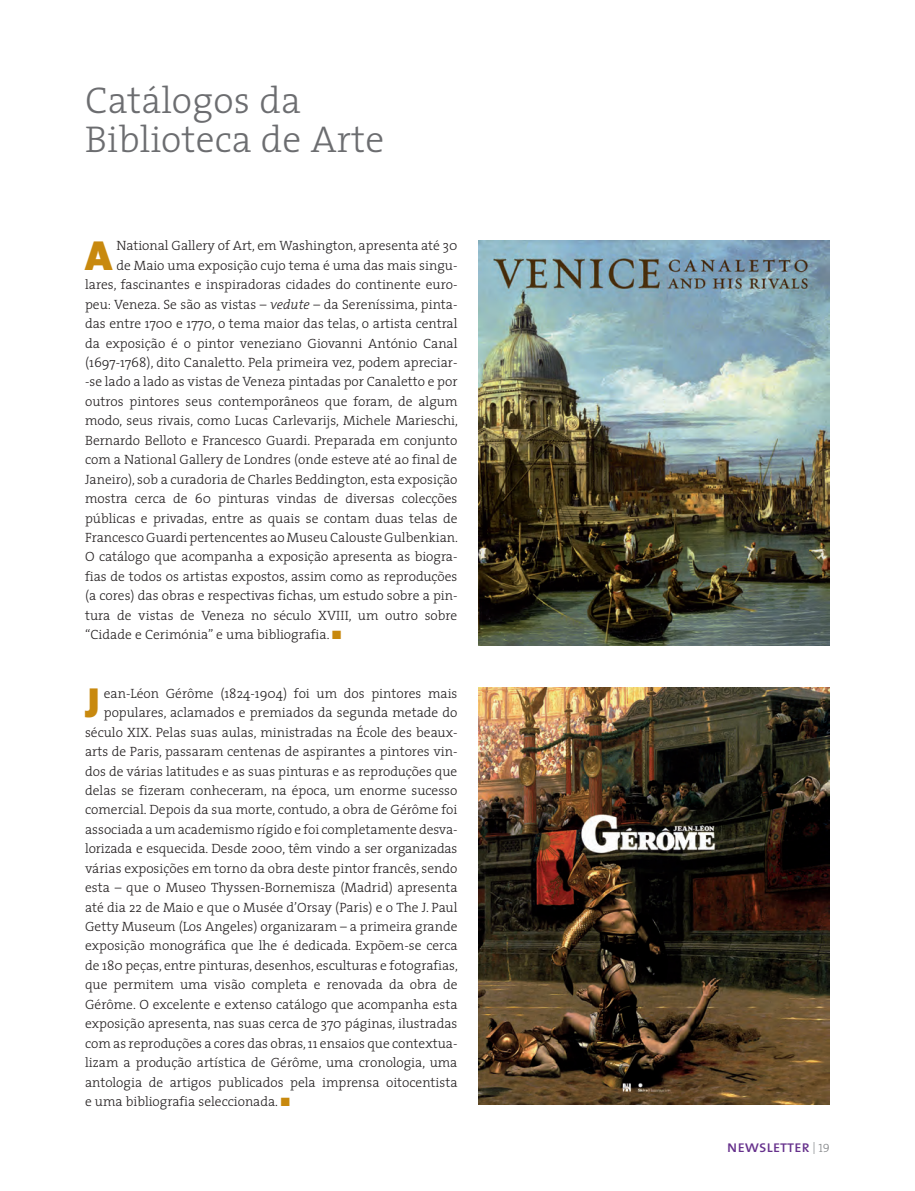
<style>
.page{position:relative;width:915px;height:1191px;background:#fff}
.page>*{position:absolute;margin:0;border:0;box-sizing:border-box;transform-origin:0 0}
.t1{font:42.3px "The Sans Black Caps";color:#c8890e}
.t2{font:300 37.5px/39px "The Serif";letter-spacing:.005em;color:#6c6d70}
.t3{font:16.5px "The Mix Caps";letter-spacing:-.01em;color:#66318c}
.t4{font:300 13.5px "The Serif";color:#231f20}
.s1{font-style:italic}
.s2{color:#c8890e}
.s3{font-family:"The Serif Light Caps";font-size:12px;color:#808285}
</style>
<div class="page">
<img style="left:478px;top:240px;width:351px;height:405px">
<img style="left:478px;top:688px;width:351px;height:416px">
<h2 class="t2" style="left:85px;top:79px;width:300px">Catálogos da<br>Biblioteca de Arte</h2>
<h1 class="t1" style="left:85px;top:220px;width:29px">A</h1>
<p class="t4" style="left:116px;top:235px;width:342px">National Gallery of Art, em Washington, apresenta até 30</p>
<p class="t4" style="left:116px;top:254px;width:342px">de Maio uma exposição cujo tema é uma das mais singu‑</p>
<p class="t4" style="left:85px;top:274px;width:374px">lares, fascinantes e inspiradoras cidades do continente euro‑</p>
<p class="t4" style="left:85px;top:293px;width:374px">peu: Veneza. Se são as vistas – <span class="s1">vedute</span> – da Sereníssima, pinta‑</p>
<p class="t4" style="left:85px;top:312px;width:374px">das entre 1700 e 1770, o tema maior das telas, o artista central</p>
<p class="t4" style="left:85px;top:332px;width:374px">da exposição é o pintor veneziano Giovanni António Canal</p>
<p class="t4" style="left:85px;top:351px;width:372px">(1697-1768), dito Canaletto. Pela primeira vez, podem apreciar-</p>
<p class="t4" style="left:85px;top:371px;width:374px">‑se lado a lado as vistas de Veneza pintadas por Canaletto e por</p>
<p class="t4" style="left:85px;top:390px;width:374px">outros pintores seus contemporâneos que foram, de algum</p>
<p class="t4" style="left:85px;top:409px;width:374px">modo, seus rivais, como Lucas Carlevarijs, Michele Marieschi,</p>
<p class="t4" style="left:85px;top:429px;width:374px">Bernardo Belloto e Francesco Guardi. Preparada em conjunto</p>
<p class="t4" style="left:85px;top:448px;width:374px">com a National Gallery de Londres (onde esteve até ao final de</p>
<p class="t4" style="left:85px;top:468px;width:374px">Janeiro), sob a curadoria de Charles Beddington, esta exposição</p>
<p class="t4" style="left:85px;top:487px;width:374px">mostra cerca de 60 pinturas vindas de diversas colecções</p>
<p class="t4" style="left:85px;top:507px;width:374px">públicas e privadas, entre as quais se contam duas telas de</p>
<p class="t4" style="left:85px;top:526px;width:374px">Francesco Guardi pertencentes ao Museu Calouste Gulbenkian.</p>
<p class="t4" style="left:85px;top:545px;width:374px">O catálogo que acompanha a exposição apresenta as biogra‑</p>
<p class="t4" style="left:85px;top:565px;width:374px">fias de todos os artistas expostos, assim como as reproduções</p>
<p class="t4" style="left:85px;top:584px;width:374px">(a cores) das obras e respectivas fichas, um estudo sobre a pin‑</p>
<p class="t4" style="left:85px;top:604px;width:373px">tura de vistas de Veneza no século XVIII, um outro sobre</p>
<p class="t4" style="left:85px;top:623px;width:258px">“Cidade e Cerimónia” e uma bibliografia. <span class="s2">■</span></p>
<h1 class="t1" style="left:85px;top:667px;width:16px">J</h1>
<p class="t4" style="left:104px;top:682px;width:355px">ean-Léon Gérôme (1824-1904) foi um dos pintores mais</p>
<p class="t4" style="left:104px;top:701px;width:355px">populares, aclamados e premiados da segunda metade do</p>
<p class="t4" style="left:85px;top:721px;width:372px">século XIX. Pelas suas aulas, ministradas na École des beaux-</p>
<p class="t4" style="left:85px;top:740px;width:374px">arts de Paris, passaram centenas de aspirantes a pintores vin‑</p>
<p class="t4" style="left:85px;top:760px;width:374px">dos de várias latitudes e as suas pinturas e as reproduções que</p>
<p class="t4" style="left:85px;top:779px;width:374px">delas se fizeram conheceram, na época, um enorme sucesso</p>
<p class="t4" style="left:85px;top:798px;width:374px">comercial. Depois da sua morte, contudo, a obra de Gérôme foi</p>
<p class="t4" style="left:85px;top:818px;width:372px">associada a um academismo rígido e foi completamente desva-</p>
<p class="t4" style="left:85px;top:837px;width:374px">lorizada e esquecida. Desde 2000, têm vindo a ser organizadas</p>
<p class="t4" style="left:85px;top:857px;width:374px">várias exposições em torno da obra deste pintor francês, sendo</p>
<p class="t4" style="left:85px;top:876px;width:374px">esta – que o Museo Thyssen-Bornemisza (Madrid) apresenta</p>
<p class="t4" style="left:85px;top:896px;width:374px">até dia 22 de Maio e que o Musée d’Orsay (Paris) e o The J. Paul</p>
<p class="t4" style="left:85px;top:915px;width:374px">Getty Museum (Los Angeles) organizaram – a primeira grande</p>
<p class="t4" style="left:85px;top:934px;width:374px">exposição monográfica que lhe é dedicada. Expõem-se cerca</p>
<p class="t4" style="left:85px;top:954px;width:374px">de 180 peças, entre pinturas, desenhos, esculturas e fotografias,</p>
<p class="t4" style="left:85px;top:973px;width:374px">que permitem uma visão completa e renovada da obra de</p>
<p class="t4" style="left:85px;top:993px;width:374px">Gérôme. O excelente e extenso catálogo que acompanha esta</p>
<p class="t4" style="left:85px;top:1012px;width:374px">exposição apresenta, nas suas cerca de 370 páginas, ilustradas</p>
<p class="t4" style="left:85px;top:1032px;width:372px">com as reproduções a cores das obras, 11 ensaios que contextua-</p>
<p class="t4" style="left:85px;top:1051px;width:374px">lizam a produção artística de Gérôme, uma cronologia, uma</p>
<p class="t4" style="left:85px;top:1070px;width:374px">antologia de artigos publicados pela imprensa oitocentista</p>
<p class="t4" style="left:85px;top:1090px;width:206px">e uma bibliografia seleccionada. <span class="s2">■</span></p>
<p class="t3" style="left:726px;top:1132px;width:104px">newsletter <span class="s3">| 19</span></p>
</div>
